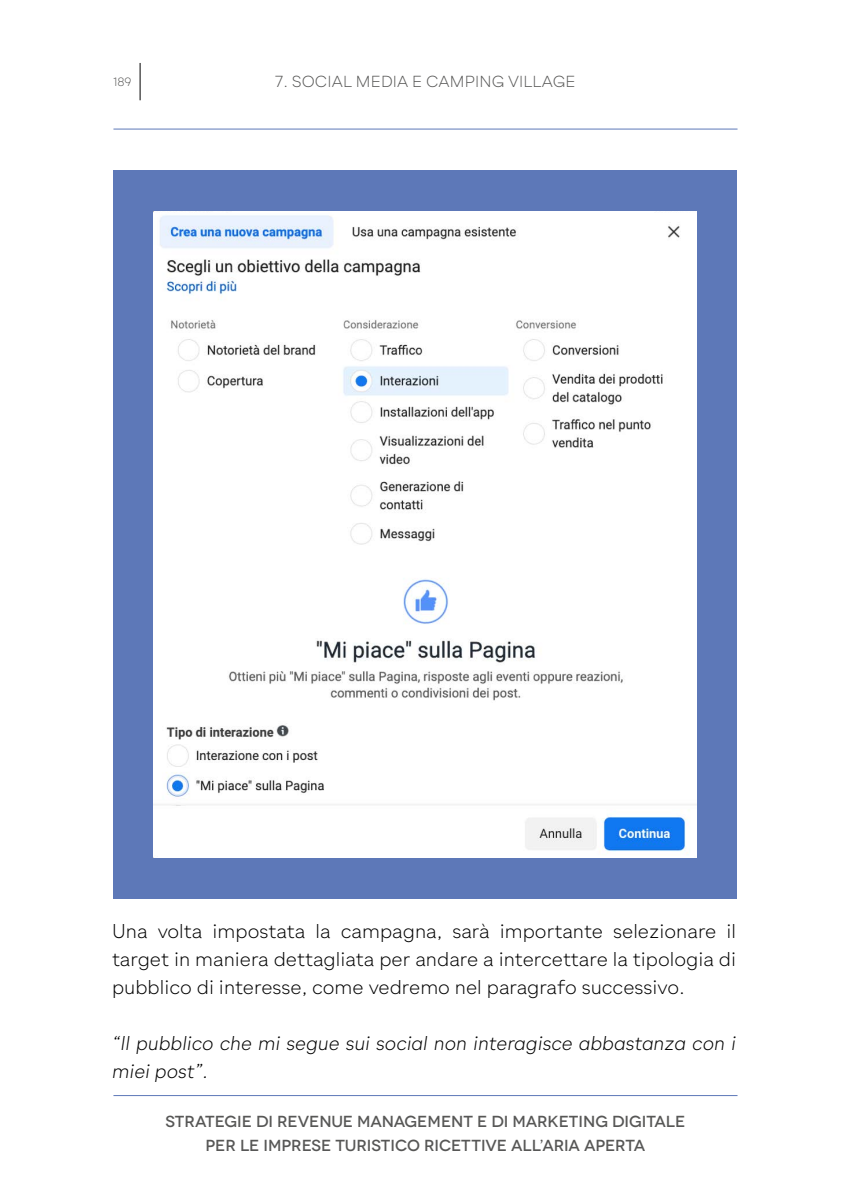
<style>
.page{position:relative;width:851px;height:1191px;background:#fff}
.page>*{position:absolute;margin:0;border:0;box-sizing:border-box;transform-origin:0 0}
.t1{font:300 20px/28px "Gramatika";color:#000;text-align:justify}
.t2{font:italic 300 20px/28px "Gramatika";color:#000}
.t3{font:500 16px/24px "Novecentowide";color:#575756;text-align:center}
.t4{font:300 16px "Gramatika";letter-spacing:.01em;color:#575756}
.t5{font:300 12px "Gramatika";color:#575756}
</style>
<div class="page">
<div style="left:113px;top:170px;width:623px;height:728px;background:#5d78b8"></div>
<hr style="left:140px;top:63px;width:1px;height:37px;background:#000">
<hr style="left:113px;top:129px;width:624px;height:1px;background:#5d78b8">
<img style="left:154px;top:211px;width:542px;height:646px">
<hr style="left:113px;top:1095px;width:624px;height:1px;background:#5d78b8">
<p class="t5" style="left:113px;top:72px;width:19px">189</p>
<p class="t4" style="left:275px;top:69px;width:302px">7. SOCIAL MEDIA E CAMPING VILLAGE</p>
<p class="t1" style="left:112px;top:917px;width:625px">Una volta impostata la campagna, sarà importante selezionare il target in maniera dettagliata per andare a intercettare la tipologia di pubblico di interesse, come vedremo nel paragrafo successivo.</p>
<p class="t2" style="left:112px;top:1029px;width:625px">“Il pubblico che mi segue sui social non interagisce abbastanza con i miei post”.</p>
<p class="t3" style="left:165px;top:1109px;width:521px">STRATEGIE DI REVENUE MANAGEMENT E DI MARKETING DIGITALE<br>PER LE IMPRESE TURISTICO RICETTIVE ALL’ARIA APERTA</p>
</div>
